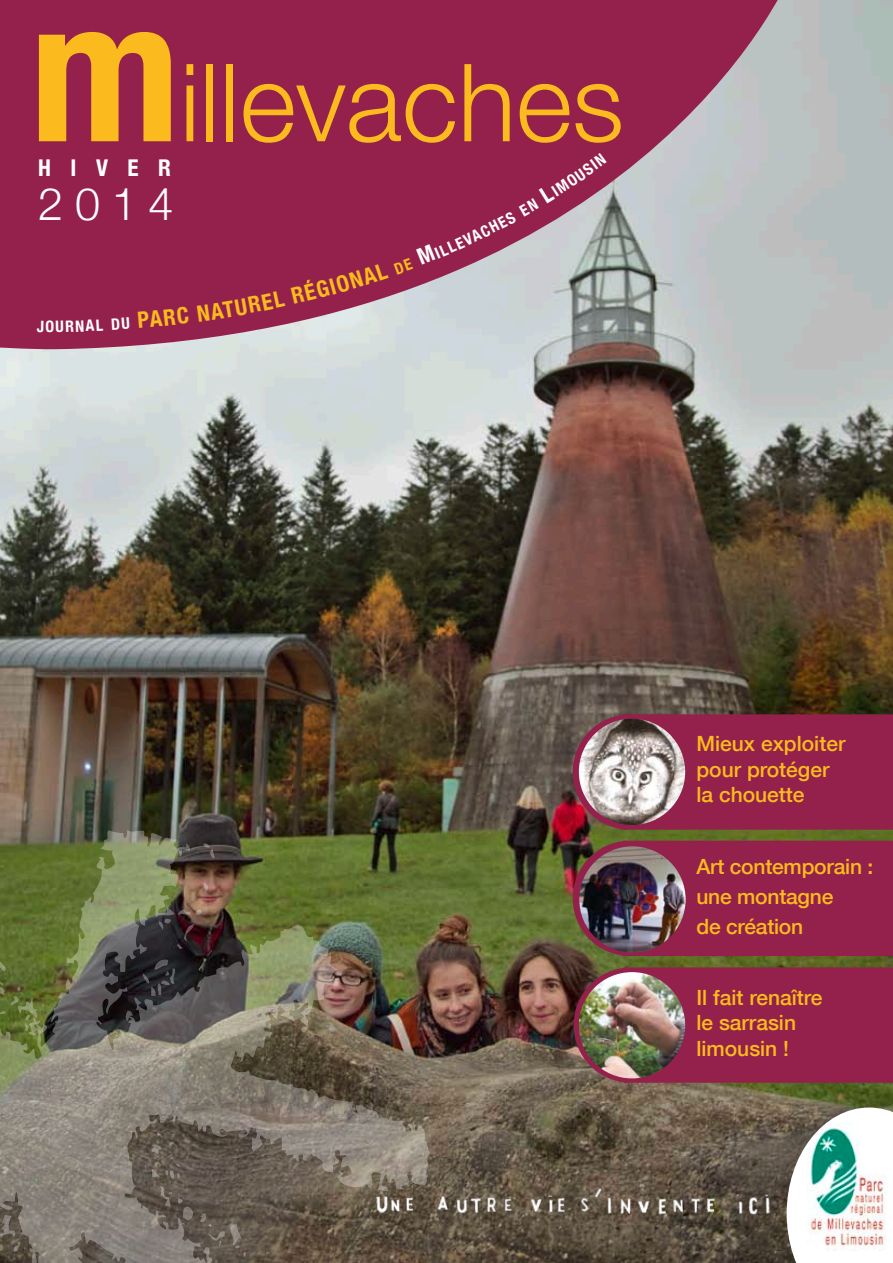
<style>
.page{position:relative;width:893px;height:1263px;background:#fff}
.page>*{position:absolute;margin:0;border:0;box-sizing:border-box;transform-origin:0 0}
.t1{font:700 condensed 198px "Helvetica Neue";color:#fbba1e}
.t2{font:300 108px "Helvetica Neue";color:#fbba1e}
.t3{font:300 45px "Helvetica Neue";color:#fff}
.t4{font:700 condensed 23.1px "Helvetica Neue";color:#fff}
.t5{font:500 21px/25.5px "Helvetica Neue";color:#fbba1e}
.t6{font:700 condensed 15.75px "Helvetica Neue";color:#fff}
</style>
<div class="page">
<img style="left:0;top:0;width:893px;height:1263px">
<img style="left:0;top:829px;width:430px;height:434px">
<svg style="left:203px;top:842px;width:12px;height:17px"></svg>
<svg style="left:203px;top:882px;width:8px;height:10px"></svg>
<svg style="left:177px;top:909px;width:25px;height:8px"></svg>
<svg style="left:159px;top:910px;width:12px;height:20px"></svg>
<svg style="left:364px;top:961px;width:5px;height:3px"></svg>
<svg style="left:0;top:961px;width:8px;height:10px"></svg>
<svg style="left:77px;top:962px;width:9px;height:3px"></svg>
<svg style="left:70px;top:982px;width:5px;height:4px"></svg>
<svg style="left:125px;top:957px;width:52px;height:64px;background:#353336"></svg>
<svg style="left:298px;top:1015px;width:12px;height:17px"></svg>
<svg style="left:11px;top:986px;width:31px;height:50px;background:#677338"></svg>
<svg style="left:156px;top:1132px;width:4px;height:4px"></svg>
<svg style="left:151px;top:1142px;width:10px;height:11px"></svg>
<svg style="left:285px;top:1149px;width:13px;height:10px"></svg>
<svg style="left:151px;top:1162px;width:30px;height:17px"></svg>
<svg style="left:13px;top:1245px;width:7px;height:8px"></svg>
<svg style="left:28px;top:1234px;width:8px;height:19px"></svg>
<svg style="left:183px;top:924px;width:11px;height:18px"></svg>
<svg style="left:160px;top:1186px;width:87px;height:71px;background:#695f56"></svg>
<svg style="left:0;top:0;width:789px;height:350px;background:#9f4e6d"></svg>
<img style="left:373px;top:1188px;width:397px;height:29px">
<svg style="left:787px;top:1107px;width:106px;height:156px"></svg>
<img style="left:807px;top:1122px;width:79px;height:128px">
<svg style="left:568px;top:709px;width:325px;height:378px;background:#8a2a46"></svg>
<img style="left:579px;top:719px;width:106px;height:106px;border-radius:53px">
<img style="left:579px;top:846px;width:107px;height:107px;border-radius:53px">
<img style="left:579px;top:972px;width:106px;height:106px;border-radius:53px">
<svg style="left:37px;top:321px;width:7px;height:11px"></svg>
<svg style="left:56px;top:319px;width:47px;height:13px"></svg>
<svg style="left:112px;top:317px;width:18px;height:13px"></svg>
<svg style="left:138px;top:306px;width:51px;height:22px"></svg>
<div style="left:197px;top:290px;width:88px;height:32px;background:#94214b"></div>
<svg style="left:291px;top:153px;width:316px;height:151px;background:#9f4b6b"></svg>
<h1 class="t1" style="left:30px;top:-49px;width:152px">m</h1>
<p class="t4" style="left:38px;top:154px;width:134px">HIVER</p>
<h3 class="t3" style="left:38px;top:176px;width:137px">2014</h3>
<h2 class="t2" style="left:180px;top:37px;width:446px">illevaches</h2>
<p class="t6" style="left:45px;top:317px;width:10px">O</p>
<p class="t5" style="left:696px;top:731px;width:150px">Mieux exploiter pour protéger la chouette</p>
<p class="t5" style="left:696px;top:852px;width:178px;line-height:30px">Art contemporain : une montagne<br>de création</p>
<p class="t5" style="left:696px;top:984px;width:128px">Il fait renaître le sarrasin limousin !</p>
</div>
